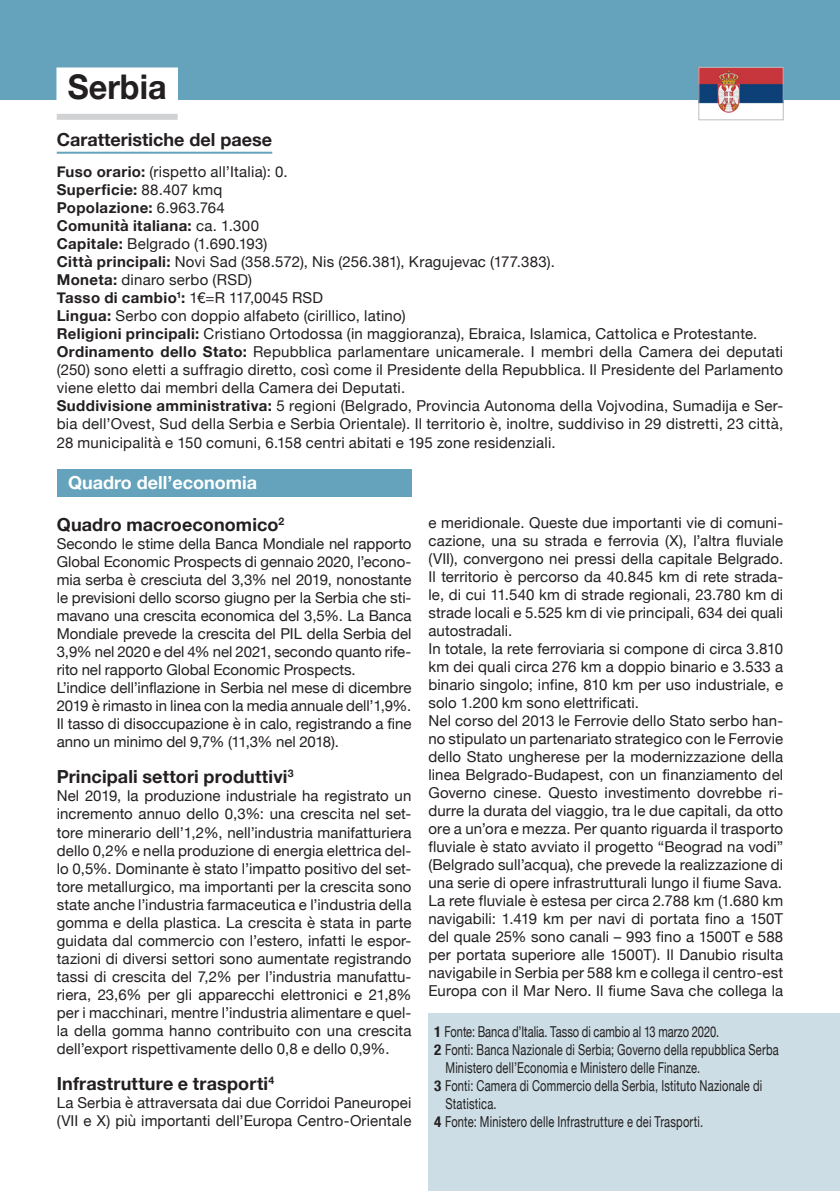
<style>
.page{position:relative;width:840px;height:1191px;background:#fff}
.page>*{position:absolute;margin:0;border:0;box-sizing:border-box;transform-origin:0 0}
.t1{font:700 34px "Helvetica Neue";color:#231f20;scale:.95 1}
.t2{font:700 18px "Helvetica Neue";letter-spacing:.005em;color:#231f20}
.t3{font:700 18px "Helvetica Neue";color:#fff}
.t4{font:15px/18px "Helvetica Neue";letter-spacing:.01em;color:#231f20;text-align:justify}
.t5{font:15px/18px "Helvetica Neue";letter-spacing:.01em;color:#231f20;scale:.74 1}
.t6{font:700 15px "Helvetica Neue";letter-spacing:.025em;color:#231f20}
.s1{font-weight:700}
.s2{font-weight:400}
.s3{font-weight:700;font-stretch:condensed}
</style>
<div class="page">
<div style="left:0;top:0;width:839px;height:99px;background:#64a3bb"></div>
<img style="left:700px;top:69px;width:81px;height:44px">
<div style="left:698px;top:67px;width:85px;height:53px;border:1px solid #bcbdc0"></div>
<div style="left:57px;top:114px;width:120px;height:6px;background:#d1d2d4"></div>
<div style="left:56px;top:67px;width:122px;height:36px;background:#fff"></div>
<hr style="left:57px;top:152px;width:215px;height:2px;background:#64a3bb">
<div style="left:57px;top:469px;width:354px;height:27px;background:#64a3bb"></div>
<div style="left:428px;top:1013px;width:411px;height:178px;background:#ccdde5"></div>
<p class="t1" style="left:68px;top:60px;width:105px">Serbia</p>
<p class="t2" style="left:57px;top:125px;width:217px">Caratteristiche del paese</p>
<p class="t4" style="left:57px;top:164px;width:232px"><span class="s1">Fuso orario:</span> (rispetto all’Italia): 0.</p>
<p class="t6" style="left:57px;top:178px;width:167px">Superficie: <span class="s2">88.407 kmq</span></p>
<p class="t6" style="left:57px;top:196px;width:169px">Popolazione: <span class="s2">6.963.764</span></p>
<p class="t6" style="left:57px;top:214px;width:204px">Comunità italiana: <span class="s2">ca. 1.300</span></p>
<p class="t4" style="left:57px;top:236px;width:212px"><span class="s1">Capitale:</span> Belgrado (1.690.193)</p>
<p class="t4" style="left:57px;top:254px;width:499px"><span class="s1">Città principali:</span> Novi Sad (358.572), Nis (256.381), Kragujevac (177.383).</p>
<p class="t4" style="left:57px;top:272px;width:196px"><span class="s1">Moneta:</span> dinaro serbo (RSD)</p>
<p class="t4" style="left:57px;top:290px;width:267px"><span class="s1">Tasso di cambio</span><sup>1</sup><span class="s1">:</span> 1€=R 117,0045 RSD</p>
<p class="t4" style="left:57px;top:308px;width:350px"><span class="s1">Lingua:</span> Serbo con doppio alfabeto (cirillico, latino)</p>
<p class="t4" style="left:57px;top:326px;width:701px"><span class="s1">Religioni principali:</span> Cristiano Ortodossa (in maggioranza), Ebraica, Islamica, Cattolica e Protestante.</p>
<p class="t4" style="left:57px;top:344px;width:727px"><span class="s1">Ordinamento dello Stato:</span> Repubblica parlamentare unicamerale. I membri della Camera dei deputati (250) sono eletti a suffragio diretto, così come il Presidente della Repubblica. Il Presidente del Parlamento viene eletto dai membri della Camera dei Deputati.</p>
<p class="t4" style="left:57px;top:398px;width:727px"><span class="s1">Suddivisione amministrativa:</span> 5 regioni (Belgrado, Provincia Autonoma della Vojvodina, Sumadija e Ser&shy;bia dell’Ovest, Sud della Serbia e Serbia Orientale). Il territorio è, inoltre, suddiviso in 29 distretti, 23 città, 28 municipalità e 150 comuni, 6.158 centri abitati e 195 zone residenziali.</p>
<p class="t3" style="left:68px;top:468px;width:190px">Quadro dell’economia</p>
<p class="t2" style="left:57px;top:511px;width:229px">Quadro macroeconomico<sup>2</sup></p>
<p class="t4" style="left:57px;top:536px;width:356px">Secondo le stime della Banca Mondiale nel rapporto Global Economic Prospects di gennaio 2020, l’econo&shy;mia serba è cresciuta del 3,3% nel 2019, nonostante le previsioni dello scorso giugno per la Serbia che sti&shy;mavano una crescita economica del 3,5%. La Banca Mondiale prevede la crescita del PIL della Serbia del 3,9% nel 2020 e del 4% nel 2021, secondo quanto rife&shy;rito nel rapporto Global Economic Prospects.</p>
<p class="t4" style="left:57px;top:680px;width:356px">L’indice dell’inflazione in Serbia nel mese di dicembre 2019 è rimasto in linea con la media annuale dell’1,9%.<br>Il tasso di disoccupazione è in calo, registrando a fine anno un minimo del 9,7% (11,3% nel 2018).</p>
<p class="t2" style="left:57px;top:763px;width:238px">Principali settori produttivi<sup>3</sup></p>
<p class="t4" style="left:57px;top:788px;width:356px">Nel 2019, la produzione industriale ha registrato un incremento annuo dello 0,3%: una crescita nel set&shy;tore minerario dell’1,2%, nell’industria manifatturiera dello 0,2% e nella produzione di energia elettrica del&shy;lo 0,5%. Dominante è stato l’impatto positivo del set&shy;tore metallurgico, ma importanti per la crescita sono state anche l’industria farmaceutica e l’industria della gomma e della plastica. La crescita è stata in parte guidata dal commercio con l’estero, infatti le espor&shy;tazioni di diversi settori sono aumentate registrando tassi di crescita del 7,2% per l’industria manufattu&shy;riera, 23,6% per gli apparecchi elettronici e 21,8% per i macchinari, mentre l’industria alimentare e quel&shy;la della gomma hanno contribuito con una crescita dell’export rispettivamente dello 0,8 e dello 0,9%.</p>
<p class="t2" style="left:57px;top:1069px;width:219px">Infrastrutture e trasporti<sup>4</sup></p>
<p class="t4" style="left:57px;top:1094px;width:356px">La Serbia è attraversata dai due Corridoi Paneuropei (VII e X) più importanti dell’Europa Centro-Orientale</p>
<p class="t4" style="left:428px;top:514px;width:356px">e meridionale. Queste due importanti vie di comuni&shy;cazione, una su strada e ferrovia (X), l’altra fluviale (VII), convergono nei pressi della capitale Belgrado.<br>Il territorio è percorso da 40.845 km di rete strada&shy;le, di cui 11.540 km di strade regionali, 23.780 km di strade locali e 5.525 km di vie principali, 634 dei quali autostradali.</p>
<p class="t4" style="left:428px;top:640px;width:356px">In totale, la rete ferroviaria si compone di circa 3.810 km dei quali circa 276 km a doppio binario e 3.533 a binario singolo; infine, 810 km per uso industriale, e solo 1.200 km sono elettrificati.</p>
<p class="t4" style="left:428px;top:712px;width:356px">Nel corso del 2013 le Ferrovie dello Stato serbo han&shy;no stipulato un partenariato strategico con le Ferrovie dello Stato ungherese per la modernizzazione della linea Belgrado-Budapest, con un finanziamento del Governo cinese. Questo investimento dovrebbe ri&shy;durre la durata del viaggio, tra le due capitali, da otto ore a un’ora e mezza. Per quanto riguarda il trasporto fluviale è stato avviato il progetto “Beograd na vodi” (Belgrado sull’acqua), che prevede la realizzazione di una serie di opere infrastrutturali lungo il fiume Sava.</p>
<p class="t4" style="left:428px;top:892px;width:356px">La rete fluviale è estesa per circa 2.788 km (1.680 km navigabili: 1.419 km per navi di portata fino a 150T del quale 25% sono canali – 993 fino a 1500T e 588 per portata superiore alle 1500T). Il Danubio risulta navigabile in Serbia per 588 km e collega il centro-est Europa con il Mar Nero. Il fiume Sava che collega la</p>
<p class="t5" style="left:434px;top:1023px;width:386px"><span class="s3">1</span> Fonte: Banca d’Italia. Tasso di cambio al 13 marzo 2020.</p>
<p class="t5" style="left:445px;top:1041px;width:451px;text-indent:-11px"><span class="s3">2</span> Fonti: Banca Nazionale di Serbia; Governo della repubblica Serba<br>Ministero dell’Economia e Ministero delle Finanze.</p>
<p class="t5" style="left:445px;top:1077px;width:429px;text-indent:-11px"><span class="s3">3</span> Fonti: Camera di Commercio della Serbia, Istituto Nazionale di<br>Statistica.</p>
<p class="t5" style="left:434px;top:1113px;width:365px"><span class="s3">4</span> Fonte: Ministero delle Infrastrutture e dei Trasporti.</p>
</div>
